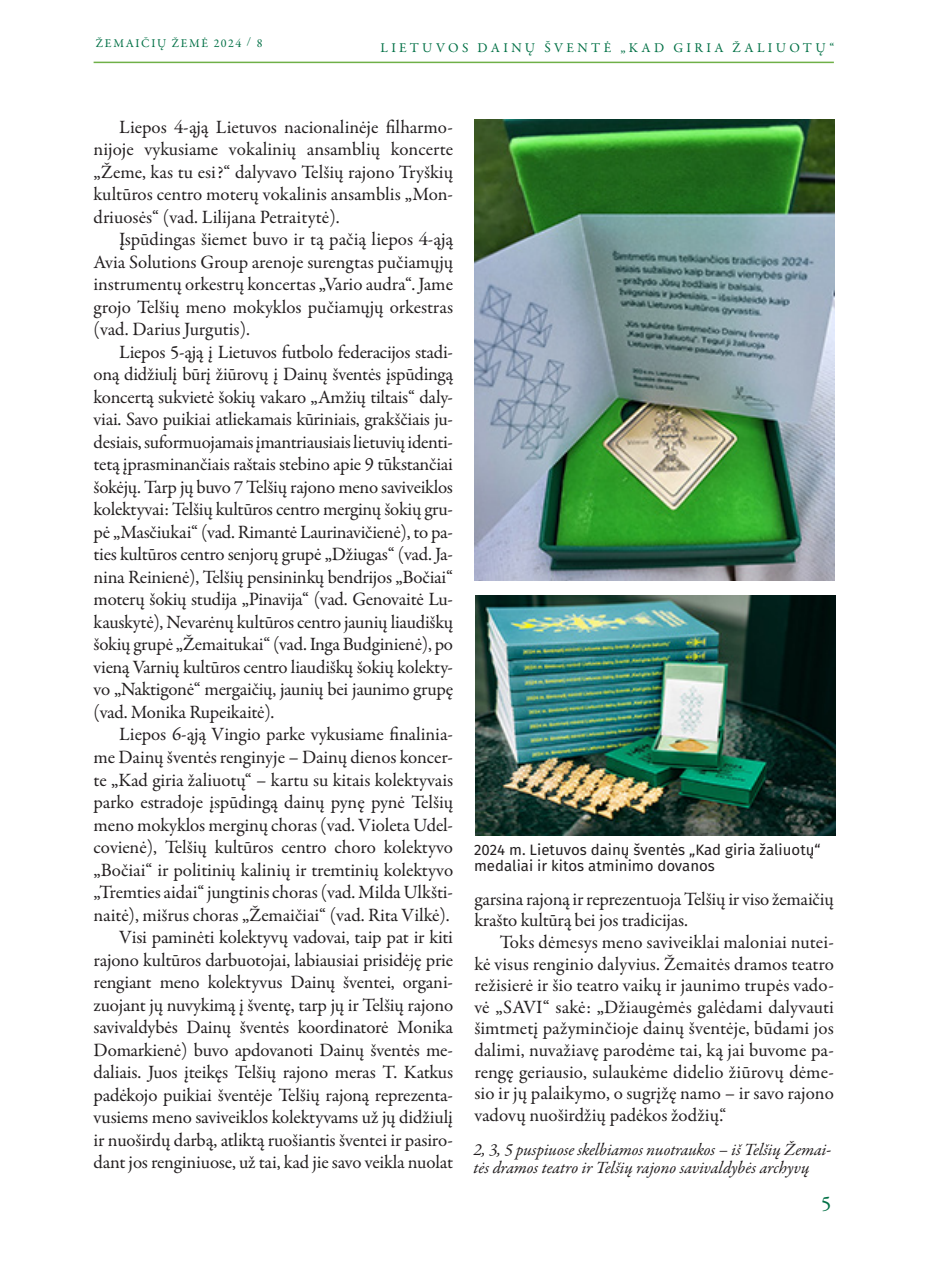
<style>
.page{position:relative;width:936px;height:1276px;background:#fff}
.page>*{position:absolute;margin:0;border:0;box-sizing:border-box;transform-origin:0 0}
.t1{font:21px "Garamond Premr Pro";color:#017045}
.tekstas{font:18.9px/22.5px "Garamond Premr Pro";letter-spacing:-.01em;color:#231f20;text-align:justify}
.tekstas-2{font:italic 17.25px "Garamond Premr Pro";letter-spacing:-.005em;color:#231f20}
.parašas{font:15px/16.5px "Fira Sans";color:#231f20}
.t2{font:13.5px "Garamond Premr Pro";letter-spacing:.25em;color:#017045}
.t3{font:12px "Garamond Premr Pro";letter-spacing:.14em;color:#017045}
</style>
<div class="page">
<hr style="left:94px;top:62px;width:739px;height:1px;background:#6fb048">
<img style="left:474px;top:119px;width:360px;height:461px">
<img style="left:475px;top:596px;width:360px;height:240px">
<p class="t3" style="left:96px;top:36px;width:168px">ŽEMAIČIŲ ŽEMĖ 2024 / 8</p>
<p class="t2" style="left:380px;top:39px;width:455px">LIETUVOS DAINŲ ŠVENTĖ „KAD GIRIA ŽALIUOTŲ“</p>
<p class="tekstas" style="left:94px;top:116px;width:361px;text-indent:26px">Liepos 4-ąją Lietuvos nacionalinėje filharmo&shy;nijoje vykusiame vokalinių ansamblių koncerte „Žeme, kas tu esi?“ dalyvavo Telšių rajono Tryškių kultūros centro moterų vokalinis ansamblis „Mon&shy;driuosės“ (vad. Lilijana Petraitytė).</p>
<p class="tekstas" style="left:94px;top:229px;width:361px;text-indent:26px">Įspūdingas šiemet buvo ir tą pačią liepos 4-ąją Avia Solutions Group arenoje surengtas pučiamųjų instrumentų orkestrų koncertas „Vario audra“. Jame grojo Telšių meno mokyklos pučiamųjų orkestras (vad. Darius Jurgutis).</p>
<p class="tekstas" style="left:94px;top:341px;width:361px;text-indent:26px">Liepos 5-ąją į Lietuvos futbolo federacijos stadi&shy;oną didžiulį būrį žiūrovų į Dainų šventės įspūdingą koncertą sukvietė šokių vakaro „Amžių tiltais“ daly&shy;viai. Savo puikiai atliekamais kūriniais, grakščiais ju&shy;desiais, suformuojamais įmantriausiais lietuvių identi&shy;tetą įprasminančiais raštais stebino apie 9 tūkstančiai šokėjų. Tarp jų buvo 7 Telšių rajono meno saviveiklos kolektyvai: Telšių kultūros centro merginų šokių gru&shy;pė „Masčiukai“ (vad. Rimantė Laurinavičienė), to pa&shy;ties kultūros centro senjorų grupė „Džiugas“ (vad. Ja&shy;nina Reinienė), Telšių pensininkų bendrijos „Bočiai“ moterų šokių studija „Pinavija“ (vad. Genovaitė Lu&shy;kauskytė), Nevarėnų kultūros centro jaunių liaudiškų šokių grupė „Žemaitukai“ (vad. Inga Budginienė), po vieną Varnių kultūros centro liaudiškų šokių kolekty&shy;vo „Naktigonė“ mergaičių, jaunių bei jaunimo grupę (vad. Monika Rupeikaitė).</p>
<p class="tekstas" style="left:94px;top:724px;width:361px;text-indent:26px">Liepos 6-ąją Vingio parke vykusiame finalinia&shy;me Dainų šventės renginyje – Dainų dienos koncer&shy;te „Kad giria žaliuotų“ – kartu su kitais kolektyvais parko estradoje įspūdingą dainų pynę pynė Telšių meno mokyklos merginų choras (vad. Violeta Udel&shy;covienė), Telšių kultūros centro choro kolektyvo „Bočiai“ ir politinių kalinių ir tremtinių kolektyvo „Tremties aidai“ jungtinis choras (vad. Milda Ulkšti&shy;naitė), mišrus choras „Žemaičiai“ (vad. Rita Vilkė).</p>
<p class="tekstas" style="left:94px;top:926px;width:361px;text-indent:26px">Visi paminėti kolektyvų vadovai, taip pat ir kiti rajono kultūros darbuotojai, labiausiai prisidėję prie rengiant meno kolektyvus Dainų šventei, organi&shy;zuojant jų nuvykimą į šventę, tarp jų ir Telšių rajono savivaldybės Dainų šventės koordinatorė Monika Domarkienė) buvo apdovanoti Dainų šventės me&shy;daliais. Juos įteikęs Telšių rajono meras T. Katkus padėkojo puikiai šventėje Telšių rajoną reprezenta&shy;vusiems meno saviveiklos kolektyvams už jų didžiulį ir nuoširdų darbą, atliktą ruošiantis šventei ir pasiro&shy;dant jos renginiuose, už tai, kad jie savo veikla nuolat</p>
<p class="parašas" style="left:474px;top:842px;width:348px">2024 m. Lietuvos dainų šventės „Kad giria žaliuotų“ medaliai ir kitos atminimo dovanos</p>
<p class="tekstas" style="left:474px;top:888px;width:361px;line-height:21.6px">garsina rajoną ir reprezentuoja Telšių ir viso žemaičių krašto kultūrą bei jos tradicijas.</p>
<p class="tekstas" style="left:474px;top:931px;width:361px;line-height:21.6px;text-indent:26px">Toks dėmesys meno saviveiklai maloniai nutei&shy;kė visus renginio dalyvius. Žemaitės dramos teatro režisierė ir šio teatro vaikų ir jaunimo trupės vado&shy;vė „SAVI“ sakė: „Džiaugėmės galėdami dalyvauti šimtmetį pažyminčioje dainų šventėje, būdami jos dalimi, nuvažiavę parodėme tai, ką jai buvome pa&shy;rengę geriausio, sulaukėme didelio žiūrovų dėme&shy;sio ir jų palaikymo, o sugrįžę namo – ir savo rajono vadovų nuoširdžių padėkos žodžių.“</p>
<p class="tekstas-2" style="left:473px;top:1138px;width:359px">2, 3, 5 puspiuose skelbiamos nuotraukos – iš Telšių Žemai-</p>
<p class="tekstas-2" style="left:473px;top:1156px;width:337px">tės dramos teatro ir Telšių rajono savivaldybės archyvų</p>
<p class="t1" style="left:821px;top:1191px;width:12px">5</p>
</div>
